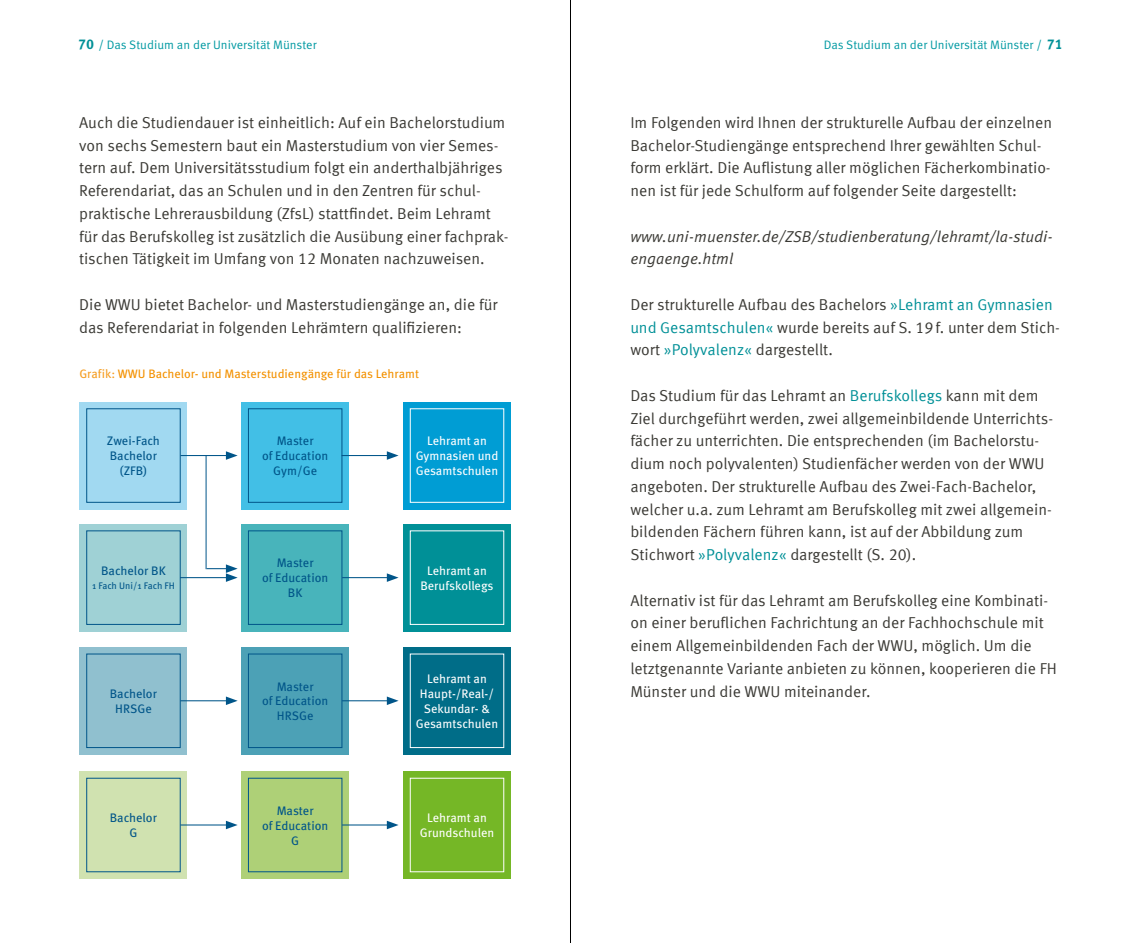
<style>
.page{position:relative;width:1141px;height:943px;background:#fff}
.page>*{position:absolute;margin:0;border:0;box-sizing:border-box;transform-origin:0 0}
.t1{font:15.75px/22.8px "Meta Offc Pro Norm";color:#3a3934}
.t2{font:italic 15.75px/22.8px "Meta OT";color:#3a3934}
.t3{font:700 14.17px "Meta OT";color:#009097}
.t4{font:12.42px/14.9px "Meta OT";color:#005589;text-align:center}
.t5{font:12.42px/14.9px "Meta OT";color:#fff;text-align:center}
.t6{font:12.25px "Meta OT";color:#0099a2}
.t7{font:12.25px "Meta OT";color:#f39100}
.t8{font:9.45px "Meta OT";color:#005589}
.s1{color:#f59d21}
.s2{color:#009097}
</style>
<div class="page">
<hr style="left:570px;top:0;width:1px;height:943px;background:#000">
<div style="left:403px;top:401px;width:108px;height:108px;background:#009dd4"></div>
<div style="left:403px;top:646px;width:108px;height:108px;background:#006d88"></div>
<div style="left:403px;top:771px;width:108px;height:108px;background:#75b726"></div>
<div style="left:403px;top:523px;width:108px;height:108px;background:#009097"></div>
<div style="left:241px;top:401px;width:108px;height:108px;background:#42bfe6"></div>
<div style="left:241px;top:646px;width:108px;height:108px;background:#4ca1b6"></div>
<div style="left:241px;top:771px;width:108px;height:108px;background:#aed077"></div>
<div style="left:241px;top:523px;width:108px;height:108px;background:#48b4bb"></div>
<div style="left:80px;top:401px;width:107px;height:108px;background:#a1d9f1"></div>
<div style="left:80px;top:646px;width:107px;height:108px;background:#90c0cf"></div>
<div style="left:80px;top:771px;width:107px;height:108px;background:#d0e2b0"></div>
<div style="left:80px;top:523px;width:107px;height:108px;background:#9fd1d5"></div>
<div style="left:86px;top:408px;width:95px;height:94px;border:1px solid #005589"></div>
<div style="left:86px;top:653px;width:95px;height:95px;border:1px solid #005589"></div>
<div style="left:86px;top:777px;width:95px;height:95px;border:1px solid #005589"></div>
<div style="left:86px;top:530px;width:95px;height:94px;border:1px solid #005589"></div>
<div style="left:248px;top:408px;width:94px;height:94px;border:1px solid #005589"></div>
<div style="left:248px;top:653px;width:94px;height:95px;border:1px solid #005589"></div>
<div style="left:248px;top:777px;width:94px;height:95px;border:1px solid #005589"></div>
<div style="left:248px;top:530px;width:94px;height:94px;border:1px solid #005589"></div>
<div style="left:410px;top:653px;width:94px;height:95px;border:1px solid #fff"></div>
<div style="left:410px;top:777px;width:94px;height:95px;border:1px solid #fff"></div>
<hr style="left:180px;top:455px;width:49px;height:1px;background:#005589">
<svg style="left:226px;top:451px;width:12px;height:9px"></svg>
<hr style="left:180px;top:700px;width:49px;height:1px;background:#005589">
<svg style="left:226px;top:696px;width:12px;height:9px"></svg>
<hr style="left:180px;top:824px;width:49px;height:1px;background:#005589">
<svg style="left:226px;top:820px;width:12px;height:9px"></svg>
<hr style="left:180px;top:577px;width:49px;height:1px;background:#005589">
<svg style="left:207px;top:564px;width:31px;height:18px"></svg>
<hr style="left:342px;top:455px;width:48px;height:1px;background:#005589">
<svg style="left:387px;top:451px;width:12px;height:9px"></svg>
<hr style="left:342px;top:700px;width:48px;height:1px;background:#005589">
<svg style="left:387px;top:696px;width:12px;height:9px"></svg>
<hr style="left:342px;top:824px;width:48px;height:1px;background:#005589">
<svg style="left:387px;top:820px;width:12px;height:9px"></svg>
<hr style="left:342px;top:577px;width:48px;height:1px;background:#005589">
<svg style="left:387px;top:573px;width:12px;height:9px"></svg>
<hr style="left:206px;top:455px;width:1px;height:114px;background:#005589">
<p class="t3" style="left:78px;top:35px;width:18px">70</p>
<p class="t3" style="left:1047px;top:35px;width:18px">71</p>
<p class="t6" style="left:98px;top:38px;width:220px">/ Das Studium an der Universität Münster</p>
<p class="t6" style="left:824px;top:38px;width:220px">Das Studium an der Universität Münster /</p>
<p class="t1" style="left:79px;top:110px;width:431px">Auch die Studiendauer ist einheitlich: Auf ein Bachelorstudium von sechs Semestern baut ein Masterstudium von vier Semes&shy;tern auf. Dem Universitätsstudium folgt ein anderthalbjähriges Referendariat, das an Schulen und in den Zentren für schul&shy;praktische Lehrerausbildung (ZfsL) stattfindet. Beim Lehramt für das Berufskolleg ist zusätzlich die Ausübung einer fachprak&shy;tischen Tätigkeit im Umfang von 12 Monaten nachzuweisen.</p>
<p class="t1" style="left:79px;top:292px;width:420px">Die WWU bietet Bachelor- und Masterstudiengänge an, die für das Referendariat in folgenden Lehrämtern qualifizieren:</p>
<p class="t7" style="left:79px;top:366px;width:341px"><span class="s1">Grafik:</span> WWU Bachelor- und Masterstudiengänge für das Lehramt</p>
<p class="t4" style="left:107px;top:433px;width:54px">Zwei-Fach<br>Bachelor (ZFB)</p>
<p class="t4" style="left:262px;top:433px;width:68px">Master<br>of Education<br>Gym/Ge</p>
<p class="t4" style="left:101px;top:563px;width:66px">Bachelor BK</p>
<p class="t8" style="left:92px;top:580px;width:84px">1 Fach Uni/1 Fach FH</p>
<p class="t4" style="left:110px;top:686px;width:49px">Bachelor<br>HRSGe</p>
<p class="t4" style="left:110px;top:810px;width:49px">Bachelor<br>G</p>
<p class="t4" style="left:262px;top:555px;width:68px">Master<br>of Education<br>BK</p>
<p class="t4" style="left:262px;top:679px;width:68px">Master<br>of Education<br>HRSGe</p>
<p class="t4" style="left:262px;top:803px;width:68px">Master<br>of Education<br>G</p>
<p class="t5" style="left:416px;top:433px;width:84px">Lehramt an<br>Gymnasien und<br>Gesamtschulen</p>
<p class="t5" style="left:421px;top:563px;width:75px">Lehramt an<br>Berufskollegs</p>
<p class="t5" style="left:416px;top:671px;width:84px">Lehramt an<br>Haupt-/Real-/<br>Sekundar- &amp;<br>Gesamtschulen</p>
<p class="t5" style="left:420px;top:810px;width:76px">Lehramt an<br>Grundschulen</p>
<p class="t1" style="left:630px;top:110px;width:423px">Im Folgenden wird Ihnen der strukturelle Aufbau der einzelnen Bachelor-Studiengänge entsprechend Ihrer gewählten Schul&shy;form erklärt. Die Auflistung aller möglichen Fächerkombinatio&shy;nen ist für jede Schulform auf folgender Seite dargestellt:</p>
<p class="t2" style="left:630px;top:225px;width:424px">www.uni-muenster.de/ZSB/studienberatung/lehramt/la-studi&shy;engaenge.html</p>
<p class="t1" style="left:630px;top:292px;width:431px">Der strukturelle Aufbau des Bachelors <span class="s2">»Lehramt an Gymnasien und Gesamtschulen«</span> wurde bereits auf S. 19f. unter dem Stich&shy;wort <span class="s2">»Polyvalenz«</span> dargestellt.</p>
<p class="t1" style="left:630px;top:383px;width:424px">Das Studium für das Lehramt an <span class="s2">Berufskollegs</span> kann mit dem Ziel durchgeführt werden, zwei allgemeinbildende Unterrichts&shy;fächer zu unterrichten. Die entsprechenden (im Bachelorstu&shy;dium noch polyvalenten) Studienfächer werden von der WWU angeboten. Der strukturelle Aufbau des Zwei-Fach-Bachelor, welcher u.a. zum Lehramt am Berufskolleg mit zwei allgemein&shy;bildenden Fächern führen kann, ist auf der Abbildung zum Stichwort <span class="s2">»Polyvalenz«</span> dargestellt (S. 20).</p>
<p class="t1" style="left:630px;top:588px;width:428px">Alternativ ist für das Lehramt am Berufskolleg eine Kombinati&shy;on einer beruflichen Fachrichtung an der Fachhochschule mit einem Allgemeinbildenden Fach der WWU, möglich. Um die letztgenannte Variante anbieten zu können, kooperieren die FH Münster und die WWU miteinander.</p>
</div>
